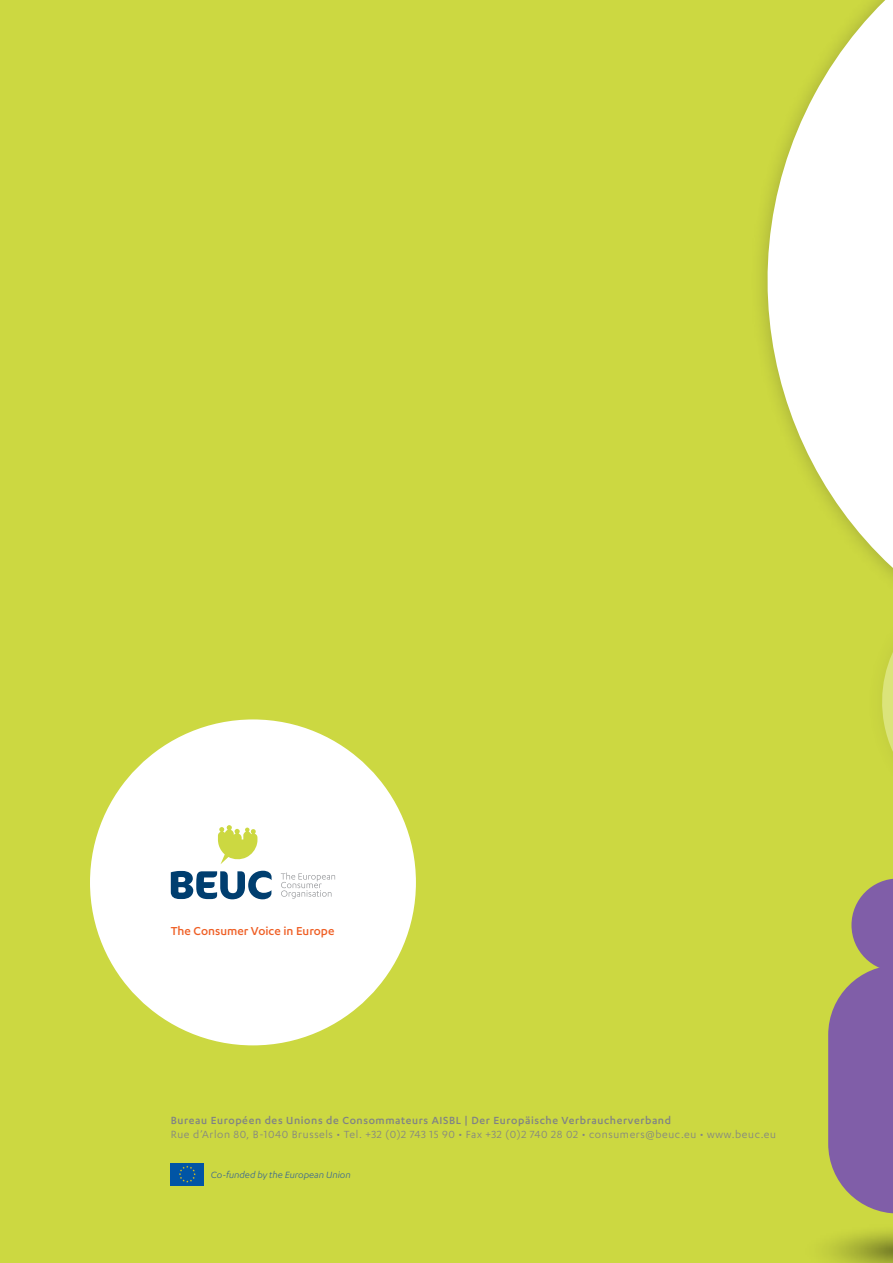
<style>
.page{position:relative;width:893px;height:1263px;background:#ccd841}
.page>*{position:absolute;margin:0;border:0;box-sizing:border-box;transform-origin:0 0}
.t1{font:500 13.35px "Karbon";color:#ef5f25}
.t2{font:12px "Karbon";letter-spacing:.05em;color:#808285}
.t3{font:500 12px "Karbon";letter-spacing:.05em;color:#808285}
.t4{font:italic 10.5px "Karbon";color:#366592}
</style>
<div class="page">
<div style="left:171px;top:1163px;width:33px;height:22px;background:#0155a5"></div>
<svg style="left:179px;top:1165px;width:17px;height:17px"></svg>
<svg style="left:828px;top:878px;width:65px;height:335px"></svg>
<svg style="left:761px;top:0;width:132px;height:746px"></svg>
<div style="left:90px;top:719px;width:326px;height:326px;background:#fff;border-radius:50%"></div>
<svg style="left:171px;top:871px;width:101px;height:28px"></svg>
<svg style="left:281px;top:872px;width:54px;height:26px"></svg>
<svg style="left:218px;top:825px;width:39px;height:39px"></svg>
<p class="t1" style="left:171px;top:924px;width:165px">The Consumer Voice in Europe</p>
<p class="t3" style="left:171px;top:1114px;width:502px">Bureau Européen des Unions de Consommateurs AISBL | Der Europäische Verbraucherverband</p>
<p class="t2" style="left:171px;top:1128px;width:607px">Rue d’Arlon 80, B-1040 Brussels • Tel. +32 (0)2 743 15 90 • Fax +32 (0)2 740 28 02 • consumers@beuc.eu • www.beuc.eu</p>
<p class="t4" style="left:211px;top:1169px;width:141px">Co-funded by the European Union</p>
</div>
